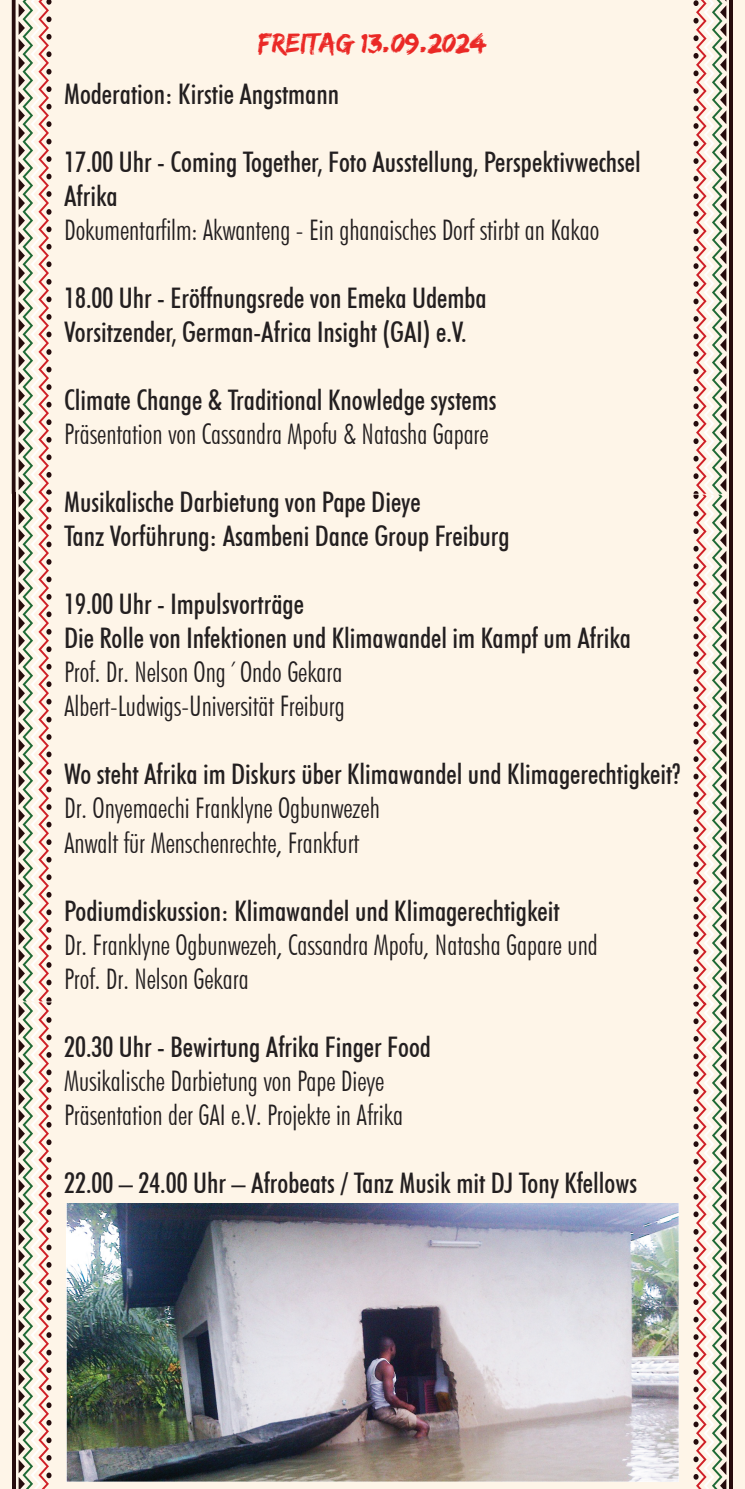
<style>
.page{position:relative;width:745px;height:1489px;background:#fff}
.page>*{position:absolute;margin:0;border:0;box-sizing:border-box;transform-origin:0 0}
.t1{font:500 condensed 28.25px/34px "Futura BT";color:#231f20}
.t2{font:300 condensed 28.25px/34px "Futura BT";color:#231f20}
.t3{font:28.25px "Edo";color:#ea2926}
</style>
<div class="page">
<div style="left:0;top:0;width:744px;height:1488px;background:#fef5e8"></div>
<svg style="left:12px;top:0;width:4px;height:492px;background:#3d2524"></svg>
<hr style="left:12px;top:492px;width:4px;height:509px;background:#260c0d">
<hr style="left:12px;top:1002px;width:4px;height:486px;background:#260c0d">
<svg style="left:19px;top:0;width:32px;height:1488px"></svg>
<hr style="left:729px;top:1002px;width:3px;height:486px;background:#260c0d">
<hr style="left:729px;top:494px;width:3px;height:510px;background:#260c0d">
<hr style="left:729px;top:0;width:3px;height:494px;background:#260c0d">
<svg style="left:693px;top:0;width:33px;height:1488px"></svg>
<img style="left:66px;top:1203px;width:612px;height:278px">
<p class="t3" style="left:258px;top:26px;width:229px">FREITAG 13.09.2024</p>
<p class="t1" style="left:64px;top:76px;width:276px">Moderation: Kirstie Angstmann</p>
<p class="t1" style="left:64px;top:144px;width:578px">17.00 Uhr - Coming Together, Foto Ausstellung, Perspektivwechsel<br>Afrika</p>
<p class="t2" style="left:64px;top:212px;width:536px">Dokumentarfilm: Akwanteng - Ein ghanaisches Dorf stirbt an Kakao</p>
<p class="t1" style="left:64px;top:281px;width:423px">18.00 Uhr - Eröffnungsrede von Emeka Udemba<br>Vorsitzender, German-Africa Insight (GAI) e.V.</p>
<p class="t1" style="left:64px;top:383px;width:433px">Climate Change &amp; Traditional Knowledge systems</p>
<p class="t2" style="left:64px;top:417px;width:426px">Präsentation von Cassandra Mpofu &amp; Natasha Gapare</p>
<p class="t1" style="left:64px;top:485px;width:447px">Musikalische Darbietung von Pape Dieye<br>Tanz Vorführung: Asambeni Dance Group Freiburg</p>
<p class="t1" style="left:64px;top:587px;width:568px">19.00 Uhr - Impulsvorträge<br>Die Rolle von Infektionen und Klimawandel im Kampf um Afrika</p>
<p class="t2" style="left:64px;top:655px;width:282px">Prof. Dr. Nelson Ong´Ondo Gekara<br>Albert-Ludwigs-Universität Freiburg</p>
<p class="t1" style="left:64px;top:757px;width:617px">Wo steht Afrika im Diskurs über Klimawandel und Klimagerechtigkeit?</p>
<p class="t2" style="left:64px;top:791px;width:317px">Dr. Onyemaechi Franklyne Ogbunwezeh<br>Anwalt für Menschenrechte, Frankfurt</p>
<p class="t1" style="left:64px;top:893px;width:496px">Podiumdiskussion: Klimawandel und Klimagerechtigkeit</p>
<p class="t2" style="left:64px;top:927px;width:534px">Dr. Franklyne Ogbunwezeh, Cassandra Mpofu, Natasha Gapare und<br>Prof. Dr. Nelson Gekara</p>
<p class="t1" style="left:64px;top:1029px;width:368px">20.30 Uhr - Bewirtung Afrika Finger Food</p>
<p class="t2" style="left:64px;top:1063px;width:340px">Musikalische Darbietung von Pape Dieye<br>Präsentation der GAI e.V. Projekte in Afrika</p>
<p class="t1" style="left:64px;top:1165px;width:574px">22.00 – 24.00 Uhr – Afrobeats / Tanz Musik mit DJ Tony Kfellows</p>
</div>
